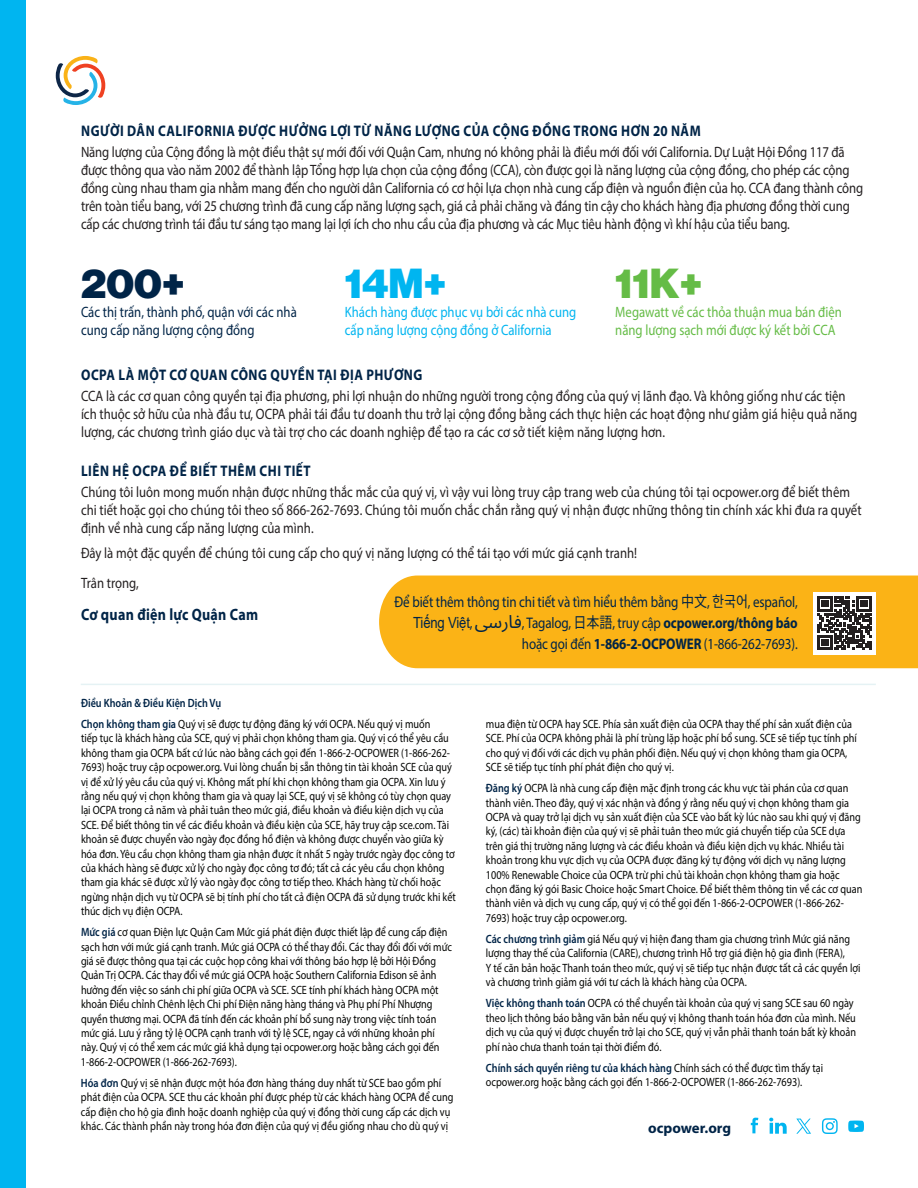
<style>
.page{position:relative;width:918px;height:1188px;background:#fff}
.page>*{position:absolute;margin:0;border:0;box-sizing:border-box;transform-origin:0 0}
.t1{font:41.1px "N Haas Grotesk DS Pro 95 Blk";color:#002447}
.t2{font:41.1px "N Haas Grotesk DS Pro 95 Blk";color:#00b5f0}
.t3{font:41.1px "N Haas Grotesk DS Pro 95 Blk";color:#65bc46}
.t4{font:18px "Noto Sans Arabic";color:#002447}
.t5{font:700 16.5px "Myriad Pro";letter-spacing:.02em;color:#002447;scale:.85 1}
.t6{font:15.3px/21px "Myriad Pro";letter-spacing:-.01em;color:#002447;scale:.85 1}
.t7{font:700 15.3px "Myriad Pro";letter-spacing:.04em;color:#002447;scale:.85 1}
.t8{font:15.3px "Arial";letter-spacing:-.01em;color:#002447;scale:.85 1}
.t9{font:15px/18px "Myriad Pro";letter-spacing:-.005em;color:#231f20;scale:.85 1}
.t10{font:15px/18px "Myriad Pro";color:#00b5f0;scale:.85 1}
.t11{font:15px/18px "Myriad Pro";color:#65bc46;scale:.85 1}
.t12{font:15px/18px "Myriad Pro";color:#002447;scale:.85 1}
.t13{font:700 14.85px "Myriad Pro";color:#002447}
.t14{font:12px/14.4px "Myriad Pro";color:#040503;scale:.85 1}
.s1{font-family:"Noto Sans CJ Ksc"}
.s2{font-family:"Noto Sans KR"}
.s3{font-family:"Myriad Pro"}
.s4{font-family:"Noto Sans JP"}
.s5{font-weight:700}
.s6{font-weight:600;color:#002447}
</style>
<div class="page">
<div style="left:0;top:0;width:25px;height:1188px;background:#00b5f0"></div>
<svg style="left:56px;top:56px;width:49px;height:49px"></svg>
<hr style="left:81px;top:684px;width:795px;height:1px;background:#cbe6ea">
<svg style="left:796px;top:1119px;width:15px;height:15px"></svg>
<svg style="left:751px;top:1118px;width:7px;height:15px"></svg>
<svg style="left:848px;top:1121px;width:16px;height:11px"></svg>
<svg style="left:822px;top:1118px;width:16px;height:16px"></svg>
<svg style="left:769px;top:1118px;width:18px;height:16px"></svg>
<div style="left:379px;top:576px;width:539px;height:92px;background:#fbb316"></div>
<div style="left:813px;top:592px;width:63px;height:63px;background:#fff"></div>
<svg style="left:818px;top:596px;width:53px;height:54px"></svg>
<p class="t7" style="left:81px;top:121px;width:731px">NGƯỜI DÂN CALIFORNIA ĐƯỢC HƯỞNG LỢI TỪ NĂNG LƯỢNG CỦA CỘNG ĐỒNG TRONG HƠN 20 NĂM</p>
<p class="t9" style="left:81px;top:143px;width:922px">Năng lượng của Cộng đồng là một điều thật sự mới đối với Quận Cam, nhưng nó không phải là điều mới đối với California. Dự Luật Hội Đồng 117 đã được thông qua vào năm 2002 để thành lập Tổng hợp lựa chọn của cộng đồng (CCA), còn được gọi là năng lượng của cộng đồng, cho phép các cộng đồng cùng nhau tham gia nhằm mang đến cho người dân California có cơ hội lựa chọn nhà cung cấp điện và nguồn điện của họ. CCA đang thành công trên toàn tiểu bang, với 25 chương trình đã cung cấp năng lượng sạch, giá cả phải chăng và đáng tin cậy cho khách hàng địa phương đồng thời cung cấp các chương trình tái đầu tư sáng tạo mang lại lợi ích cho nhu cầu của địa phương và các Mục tiêu hành động vì khí hậu của tiểu bang.</p>
<h1 class="t1" style="left:81px;top:260px;width:106px">200+</h1>
<h1 class="t2" style="left:345px;top:260px;width:103px">14M+</h1>
<h1 class="t3" style="left:615px;top:260px;width:89px">11K+</h1>
<p class="t12" style="left:81px;top:303px;width:255px">Các thị trấn, thành phố, quận với các nhà cung cấp năng lượng cộng đồng</p>
<p class="t10" style="left:345px;top:303px;width:274px">Khách hàng được phục vụ bởi các nhà cung cấp năng lượng cộng đồng ở California</p>
<p class="t11" style="left:615px;top:303px;width:268px">Megawatt về các thỏa thuận mua bán điện năng lượng sạch mới được ký kết bởi CCA</p>
<p class="t7" style="left:81px;top:365px;width:403px">OCPA LÀ MỘT CƠ QUAN CÔNG QUYỀN TẠI ĐỊA PHƯƠNG</p>
<p class="t9" style="left:81px;top:387px;width:915px">CCA là các cơ quan công quyền tại địa phương, phi lợi nhuận do những người trong cộng đồng của quý vị lãnh đạo. Và không giống như các tiện ích thuộc sở hữu của nhà đầu tư, OCPA phải tái đầu tư doanh thu trở lại cộng đồng bằng cách thực hiện các hoạt động như giảm giá hiệu quả năng lượng, các chương trình giáo dục và tài trợ cho các doanh nghiệp để tạo ra các cơ sở tiết kiệm năng lượng hơn.</p>
<p class="t7" style="left:81px;top:461px;width:272px">LIÊN HỆ OCPA ĐỂ BIẾT THÊM CHI TIẾT</p>
<p class="t9" style="left:81px;top:483px;width:920px">Chúng tôi luôn mong muốn nhận được những thắc mắc của quý vị, vì vậy vui lòng truy cập trang web của chúng tôi tại ocpower.org để biết thêm chi tiết hoặc gọi cho chúng tôi theo số 866-262-7693. Chúng tôi muốn chắc chắn rằng quý vị nhận được những thông tin chính xác khi đưa ra quyết định về nhà cung cấp năng lượng của mình.</p>
<p class="t9" style="left:81px;top:538px;width:656px;line-height:29.8px">Đây là một đặc quyền để chúng tôi cung cấp cho quý vị năng lượng có thể tái tạo với mức giá cạnh tranh!<br>Trân trọng,</p>
<h3 class="t5" style="left:81px;top:603px;width:210px">Cơ quan điện lực Quận Cam</h3>
<p class="t6" style="left:395px;top:591px;width:476px">Để biết thêm thông tin chi tiết và tìm hiểu thêm bằng <span class="s1">中文</span>, <span class="s2">한국어</span>, español,</p>
<p class="t8" style="left:413px;top:612px;width:71px">Tiếng Việt<span class="s3">,</span></p>
<h2 class="t4" style="left:475px;top:611px;width:48px">ی س فار</h2>
<p class="t6" style="left:522px;top:612px;width:326px">, Tagalog, <span class="s4">日本語</span>, truy cập <span class="s5">ocpower.org/thông báo </span>hoặc gọi đến <span class="s5">1-866-2-OCPOWER</span> (1-866-262-7693).</p>
<p class="t14" style="left:81px;top:692px;width:413px;line-height:21.1px"><span class="s6">Điều Khoản &amp; Điều Kiện Dịch Vụ<br>Chọn không tham gia</span> Quý vị sẽ được tự động đăng ký với OCPA. Nếu quý vị muốn</p>
<p class="t14" style="left:81px;top:731px;width:443px">tiếp tục là khách hàng của SCE, quý vị phải chọn không tham gia. Quý vị có thể yêu cầu không tham gia OCPA bất cứ lúc nào bằng cách gọi đến 1-866-2-OCPOWER (1-866-262- 7693) hoặc truy cập ocpower.org. Vui lòng chuẩn bị sẵn thông tin tài khoản SCE của quý vị để xử lý yêu cầu của quý vị. Không mất phí khi chọn không tham gia OCPA. Xin lưu ý rằng nếu quý vị chọn không tham gia và quay lại SCE, quý vị sẽ không có tùy chọn quay lại OCPA trong cả năm và phải tuân theo mức giá, điều khoản và điều kiện dịch vụ của SCE. Để biết thông tin về các điều khoản và điều kiện của SCE, hãy truy cập sce.com. Tài khoản sẽ được chuyển vào ngày đọc đồng hồ điện và không được chuyển vào giữa kỳ hóa đơn. Yêu cầu chọn không tham gia nhận được ít nhất 5 ngày trước ngày đọc công tơ của khách hàng sẽ được xử lý cho ngày đọc công tơ đó; tất cả các yêu cầu chọn không tham gia khác sẽ được xử lý vào ngày đọc công tơ tiếp theo. Khách hàng từ chối hoặc ngừng nhận dịch vụ từ OCPA sẽ bị tính phí cho tất cả điện OCPA đã sử dụng trước khi kết thúc dịch vụ điện OCPA.</p>
<p class="t14" style="left:81px;top:925px;width:438px"><span class="s6">Mức giá</span> cơ quan Điện lực Quận Cam Mức giá phát điện được thiết lập để cung cấp điện sạch hơn với mức giá cạnh tranh. Mức giá OCPA có thể thay đổi. Các thay đổi đối với mức giá sẽ được thông qua tại các cuộc họp công khai với thông báo hợp lệ bởi Hội Đồng Quản Trị OCPA. Các thay đổi về mức giá OCPA hoặc Southern California Edison sẽ ảnh hưởng đến việc so sánh chi phí giữa OCPA và SCE. SCE tính phí khách hàng OCPA một khoản Điều chỉnh Chênh lệch Chi phí Điện năng hàng tháng và Phụ phí Phí Nhượng quyền thương mại. OCPA đã tính đến các khoản phí bổ sung này trong việc tính toán mức giá. Lưu ý rằng tỷ lệ OCPA cạnh tranh với tỷ lệ SCE, ngay cả với những khoản phí này. Quý vị có thể xem các mức giá khả dụng tại ocpower.org hoặc bằng cách gọi đến 1-866-2-OCPOWER (1-866-262-7693).</p>
<p class="t14" style="left:81px;top:1076px;width:440px"><span class="s6">Hóa đơn</span> Quý vị sẽ nhận được một hóa đơn hàng tháng duy nhất từ SCE bao gồm phí phát điện của OCPA. SCE thu các khoản phí được phép từ các khách hàng OCPA để cung cấp điện cho hộ gia đình hoặc doanh nghiệp của quý vị đồng thời cung cấp các dịch vụ khác. Các thành phần này trong hóa đơn điện của quý vị đều giống nhau cho dù quý vị</p>
<p class="t14" style="left:486px;top:716px;width:438px">mua điện từ OCPA hay SCE. Phía sản xuất điện của OCPA thay thế phí sản xuất điện của SCE. Phí của OCPA không phải là phí trùng lặp hoặc phí bổ sung. SCE sẽ tiếp tục tính phí cho quý vị đối với các dịch vụ phân phối điện. Nếu quý vị chọn không tham gia OCPA, SCE sẽ tiếp tục tính phí phát điện cho quý vị.</p>
<p class="t14" style="left:486px;top:781px;width:444px"><span class="s6">Đăng ký</span> OCPA là nhà cung cấp điện mặc định trong các khu vực tài phán của cơ quan thành viên. Theo đây, quý vị xác nhận và đồng ý rằng nếu quý vị chọn không tham gia OCPA và quay trở lại dịch vụ sản xuất điện của SCE vào bất kỳ lúc nào sau khi quý vị đăng ký, (các) tài khoản điện của quý vị sẽ phải tuân theo mức giá chuyển tiếp của SCE dựa trên giá thị trường năng lượng và các điều khoản và điều kiện dịch vụ khác. Nhiều tài khoản trong khu vực dịch vụ của OCPA được đăng ký tự động với dịch vụ năng lượng 100% Renewable Choice của OCPA trừ phi chủ tài khoản chọn không tham gia hoặc chọn đăng ký gói Basic Choice hoặc Smart Choice. Để biết thêm thông tin về các cơ quan thành viên và dịch vụ cung cấp, quý vị có thể gọi đến 1-866-2-OCPOWER (1-866-262- 7693) hoặc truy cập ocpower.org.</p>
<p class="t14" style="left:486px;top:932px;width:442px"><span class="s6">Các chương trình giảm</span> giá Nếu quý vị hiện đang tham gia chương trình Mức giá năng lượng thay thế của California (CARE), chương trình Hỗ trợ giá điện hộ gia đình (FERA),<br>Y tế căn bản hoặc Thanh toán theo mức, quý vị sẽ tiếp tục nhận được tất cả các quyền lợi và chương trình giảm giá với tư cách là khách hàng của OCPA.</p>
<p class="t14" style="left:486px;top:996px;width:437px"><span class="s6">Việc không thanh toán</span> OCPA có thể chuyển tài khoản của quý vị sang SCE sau 60 ngày theo lịch thông báo bằng văn bản nếu quý vị không thanh toán hóa đơn của mình. Nếu dịch vụ của quý vị được chuyển trở lại cho SCE, quý vị vẫn phải thanh toán bất kỳ khoản phí nào chưa thanh toán tại thời điểm đó.</p>
<p class="t14" style="left:486px;top:1060px;width:398px"><span class="s6">Chính sách quyền riêng tư của khách hàng</span> Chính sách có thể được tìm thấy tại ocpower.org hoặc bằng cách gọi đến 1-866-2-OCPOWER (1-866-262-7693).</p>
<p class="t13" style="left:648px;top:1119px;width:84px">ocpower.org</p>
</div>
